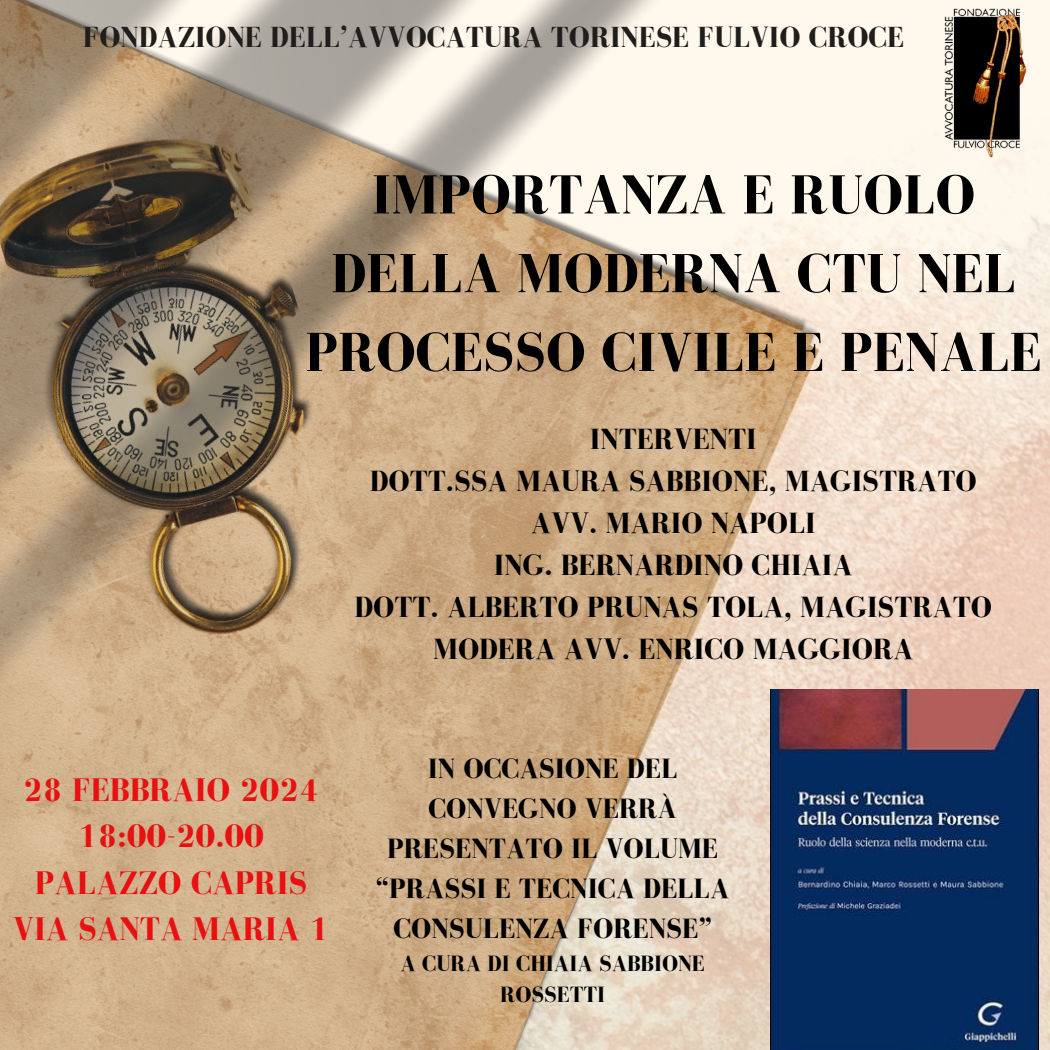
<style>
.page{position:relative;width:1050px;height:1050px;background:#fff}
.page>*{position:absolute;margin:0;border:0;box-sizing:border-box;transform-origin:0 0}
.t1{font:700 56.5px/78.8px "Bodoni FLF";color:#000;text-align:center}
.t2{font:700 33.6px/46.5px "Bodoni FLF";color:#e81010;text-align:center}
.t3{font:700 30px "Bodoni FLF";color:#000}
.t4{font:700 29.9px "Bodoni FLF";color:#201e1c}
.t5{font:700 28.7px/40px "Bodoni FLF";color:#000;text-align:center}
.t6{font:700 22.7px/31.1px "Bodoni FLF";color:#000;text-align:center}
</style>
<div class="page">
<img style="left:851px;top:0;width:199px;height:1050px">
<img style="left:0;top:0;width:851px;height:1050px">
<img style="left:0;top:0;width:676px;height:844px">
<img style="left:926px;top:0;width:124px;height:166px">
<img style="left:770px;top:690px;width:269px;height:360px">
<h1 class="t4" style="left:83px;top:21px;width:823px">FONDAZIONE DELL’AVVOCATURA TORINESE FULVIO CROCE</h1>
<p class="t1" style="left:305px;top:155px;width:738px">IMPORTANZA E RUOLO<br>DELLA MODERNA CTU NEL<br>PROCESSO CIVILE E PENALE</p>
<p class="t3" style="left:590px;top:422px;width:168px">INTERVENTI</p>
<p class="t3" style="left:370px;top:464px;width:608px">DOTT.SSA MAURA SABBIONE, MAGISTRATO</p>
<p class="t3" style="left:531px;top:506px;width:286px">AVV. MARIO NAPOLI</p>
<h2 class="t3" style="left:494px;top:548px;width:360px">ING. BERNARDINO CHIAIA</h2>
<p class="t3" style="left:355px;top:590px;width:639px">DOTT. ALBERTO PRUNAS TOLA, MAGISTRATO</p>
<p class="t3" style="left:433px;top:632px;width:482px">MODERA AVV. ENRICO MAGGIORA</p>
<p class="t2" style="left:13px;top:766px;width:318px">28 FEBBRAIO 2024<br>18:00-20.00<br>PALAZZO CAPRIS<br>VIA SANTA MARIA 1</p>
<p class="t5" style="left:376px;top:749px;width:355px">IN OCCASIONE DEL<br>CONVEGNO VERRÀ<br>PRESENTATO IL VOLUME “PRASSI E TECNICA DELLA<br>CONSULENZA FORENSE”</p>
<p class="t6" style="left:400px;top:948px;width:306px">A CURA DI CHIAIA SABBIONE<br>ROSSETTI</p>
</div>
